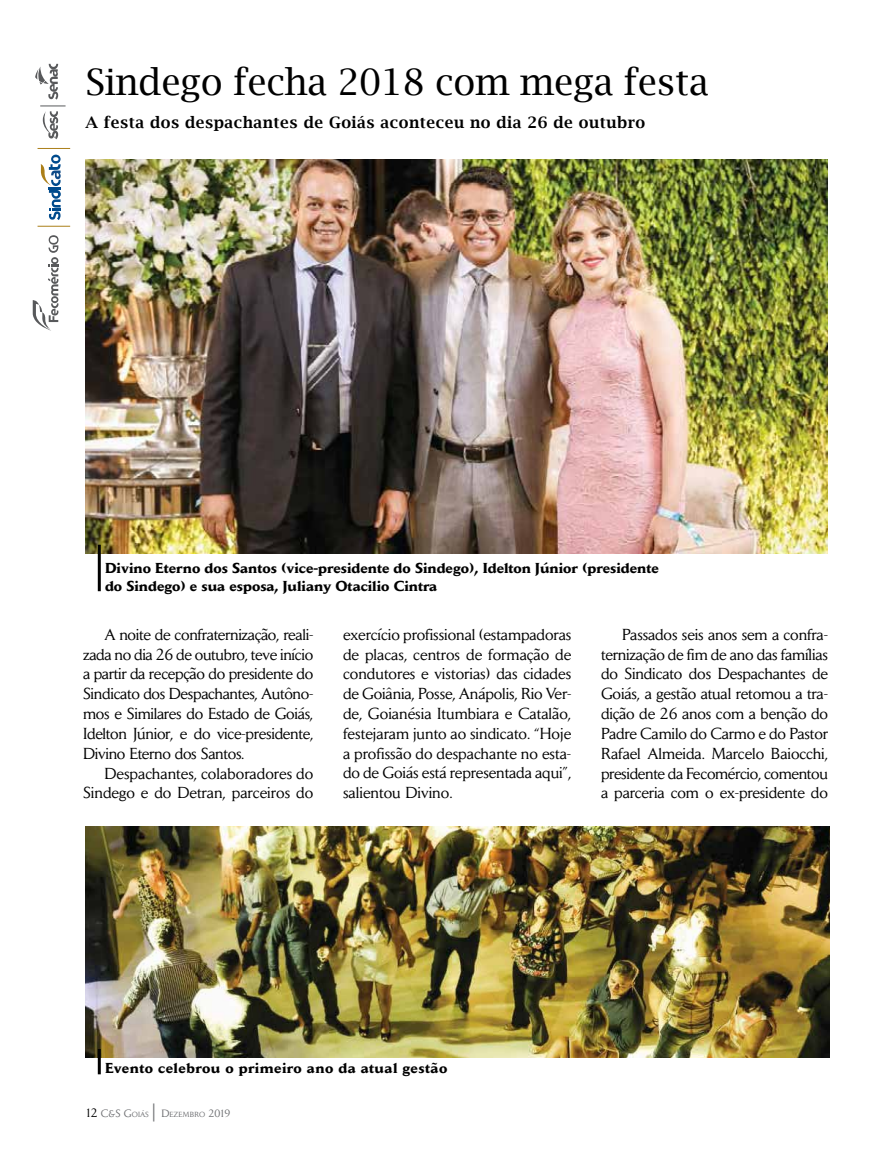
<style>
.page{position:relative;width:893px;height:1149px;background:#fff}
.page>*{position:absolute;margin:0;border:0;box-sizing:border-box;transform-origin:0 0}
.t1{font:36.45px "Lucida Bright";letter-spacing:-.01em;color:#000}
.t2{font:15.75px/19.8px "Daily News";letter-spacing:-.005em;color:#000;text-align:justify}
.t3{font:600 15.75px "Lucida Bright";letter-spacing:.03em;color:#000}
.t4{font:700 14.25px/18px "Daily News";color:#000}
.t5{font:700 14.25px "Daily News";letter-spacing:.03em;color:#000}
.t6{font:10.5px "Daily News";color:#6d6e71}
.t7{font:7.35px "Daily News";letter-spacing:.04em;color:#6d6e71}
.s1{font-size:12px;color:#000}
.s2{font-size:7.35px}
.s3{font-size:18px}
.s4{font-size:10.5px}
</style>
<div class="page">
<svg style="left:33px;top:235px;width:26px;height:95px"></svg>
<svg style="left:35px;top:64px;width:31px;height:75px"></svg>
<svg style="left:41px;top:154px;width:20px;height:66px"></svg>
<hr style="left:38px;top:226px;width:32px;height:1px;background:#ab7f19">
<hr style="left:38px;top:148px;width:32px;height:1px;background:#ab7f19">
<img style="left:85px;top:826px;width:744px;height:231px">
<img style="left:85px;top:159px;width:743px;height:394px">
<hr style="left:98px;top:544px;width:3px;height:47px;background:#020202">
<hr style="left:98px;top:1048px;width:3px;height:25px;background:#020202">
<h1 class="t1" style="left:85px;top:61px;width:625px">Sindego fecha 2018 com mega festa</h1>
<p class="t3" style="left:85px;top:114px;width:561px">A festa dos despachantes de Goiás aconteceu no dia 26 de outubro</p>
<p class="t4" style="left:105px;top:558px;width:555px">Divino Eterno dos Santos (vice-presidente do Sindego), Idelton Júnior (presidente do Sindego) e sua esposa, Juliany Otacilio Cintra</p>
<p class="t2" style="left:83px;top:624px;width:232px;text-indent:21px">A noite de confraternização, reali&shy;zada no dia 26 de outubro, teve início a partir da recepção do presidente do Sindicato dos Despachantes, Autôno&shy;mos e Similares do Estado de Goiás, Idelton Júnior, e do vice-presidente, Divino Eterno dos Santos.</p>
<p class="t2" style="left:83px;top:762px;width:232px;text-align:right">Despachantes, colaboradores do<br>Sindego e do Detran, parceiros do</p>
<p class="t2" style="left:343px;top:624px;width:230px">exercício profissional (estampadoras de placas, centros de formação de condutores e vistorias) das cidades de Goiânia, Posse, Anápolis, Rio Ver&shy;de, Goianésia Itumbiara e Catalão, festejaram junto ao sindicato. “Hoje a profissão do despachante no esta&shy;do de Goiás está representada aqui”, salientou Divino.</p>
<p class="t2" style="left:601px;top:624px;width:229px;text-indent:21px">Passados seis anos sem a confra&shy;ternização de fim de ano das famílias do Sindicato dos Despachantes de Goiás, a gestão atual retomou a tra&shy;dição de 26 anos com a benção do Padre Camilo do Carmo e do Pastor Rafael Almeida. Marcelo Baiocchi, presidente da Fecomércio, comentou a parceria com o ex-presidente do</p>
<p class="t5" style="left:105px;top:1058px;width:344px">Evento celebrou o primeiro ano da atual gestão</p>
<p class="t6" style="left:85px;top:1106px;width:65px"><span class="s1">12</span> C&amp;S G<span class="s2">OIÁS</span></p>
<p class="t7" style="left:152px;top:1109px;width:80px"><span class="s3">|</span> <span class="s4">D</span>EZEMBRO <span class="s4">2019</span></p>
</div>
